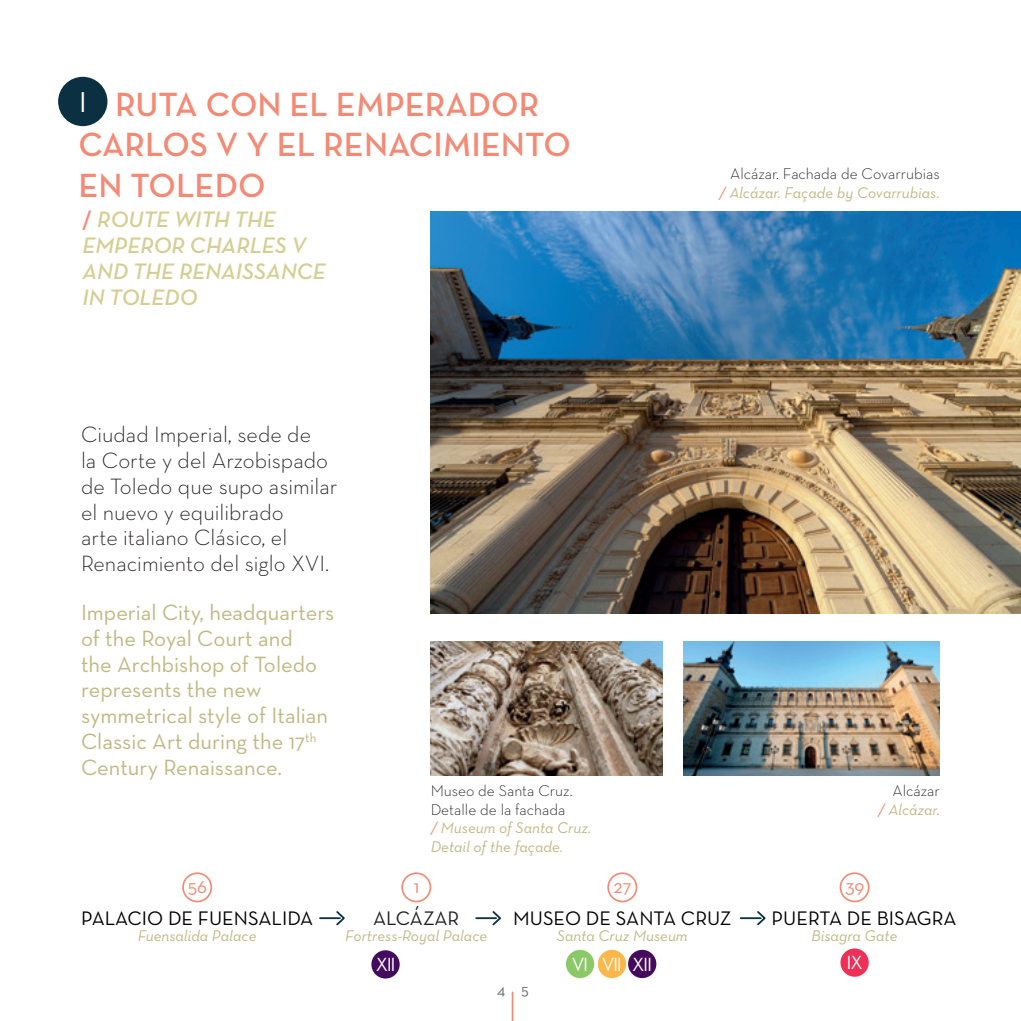
<style>
.page{position:relative;width:1021px;height:1021px;background:#fff}
.page>*{position:absolute;margin:0;border:0;box-sizing:border-box;transform-origin:0 0}
.t1{font:34.2px/40.5px "Neutra Text Demi Alt";color:#f48a75}
.t2{font:29.25px "Neutra Text";color:#fff}
.t3{font:22.72px/26.1px "Neutra Text Demi SC Italic";color:#d5ce92}
.t4{font:22.5px/25.9px "Neutra Text";color:#bfb983}
.t5{font:300 22.5px/25.9px "Neutra Text";color:#231f20}
.t6{font:20.03px "Neutra Text";color:#000}
.t7{font:20.03px "Neutra Text";letter-spacing:-.005em;color:#231f20}
.t8{font:19.35px "Neutra Text";letter-spacing:-.07em;color:#fff}
.t9{font:19.35px "Neutra Text";color:#f48a75}
.t10{font:italic 15.75px/18.9px "Neutra Text";color:#bfb983;text-align:right}
.t11{font:300 15.75px/18.9px "Neutra Text";color:#231f20;text-align:right}
.t12{font:15.75px "Neutra Text";color:#6c6d70}
.s1{font-family:"Neutra Text Demi Alt";color:#f48a75}
.s2{font-weight:300;font-style:normal;color:#231f20}
.s3{color:#f48a75}
.s4{font-weight:400;font-style:italic;color:#f48a75}
.s5{font-weight:400;font-style:italic;color:#bfb983}
</style>
<div class="page">
<img style="left:431px;top:212px;width:589px;height:402px">
<img style="left:431px;top:641px;width:231px;height:134px">
<img style="left:683px;top:641px;width:256px;height:134px">
<div style="left:58px;top:77px;width:49px;height:49px;background:#0b3041;border-radius:50%"></div>
<div style="left:371px;top:950px;width:28px;height:28px;background:#430a5d;border-radius:50%"></div>
<div style="left:401px;top:872px;width:30px;height:30px;border:2px solid #f48a75;border-radius:50%"></div>
<div style="left:182px;top:872px;width:30px;height:30px;border:2px solid #f48a75;border-radius:50%"></div>
<div style="left:607px;top:872px;width:30px;height:30px;border:2px solid #f48a75;border-radius:50%"></div>
<div style="left:839px;top:872px;width:30px;height:30px;border:2px solid #f48a75;border-radius:50%"></div>
<div style="left:840px;top:948px;width:28px;height:28px;background:#ee3057;border-radius:50%"></div>
<div style="left:628px;top:949px;width:28px;height:29px;background:#430a5d;border-radius:50%"></div>
<div style="left:566px;top:949px;width:28px;height:29px;background:#8bc968;border-radius:50%"></div>
<div style="left:598px;top:949px;width:28px;height:29px;background:#fcb74a;border-radius:50%"></div>
<svg style="left:334px;top:911px;width:11px;height:15px"></svg>
<hr style="left:320px;top:917px;width:20px;height:2px;background:#0b3041">
<svg style="left:491px;top:911px;width:10px;height:15px"></svg>
<hr style="left:476px;top:917px;width:20px;height:2px;background:#0b3041">
<svg style="left:755px;top:911px;width:11px;height:15px"></svg>
<hr style="left:740px;top:917px;width:20px;height:2px;background:#0b3041">
<hr style="left:511px;top:992px;width:2px;height:28px;background:#f48a75">
<h2 class="t2" style="left:79px;top:84px;width:9px">I</h2>
<h1 class="t1" style="left:78px;top:83px;width:494px;text-indent:37px">RUTA CON EL EMPERADOR<br>CARLOS V Y EL RENACIMIENTO<br>EN TOLEDO</h1>
<h3 class="t3" style="left:83px;top:206px;width:245px"><span class="s1">/</span> ROUTE WITH THE<br>EMPEROR CHARLES V<br>AND THE RENAISSANCE<br>IN TOLEDO</h3>
<h3 class="t5" style="left:81px;top:421px;width:258px">Ciudad Imperial, sede de<br>la Corte y del Arzobispado de Toledo que supo asimilar el nuevo y equilibrado<br>arte italiano Clásico, el<br>Renacimiento del siglo XVI.</h3>
<h3 class="t4" style="left:81px;top:598px;width:255px">Imperial City, headquarters of the Royal Court and<br>the Archbishop of Toledo represents the new symmetrical style of Italian<br>Classic Art during the 17<sup>th<br></sup>Century Renaissance.</h3>
<p class="t10" style="left:431px;top:780px;width:162px;text-align:left"><span class="s2">Museo de Santa Cruz.<br>Detalle de la fachada<br></span><span class="s3">/</span> Museum of Santa Cruz.<br>Detail of the façade.</p>
<p class="t11" style="left:719px;top:164px;width:222px">Alcázar. Fachada de Covarrubias<br><span class="s4">/</span> <span class="s5">Alcázar. Façade by Covarrubias.</span></p>
<p class="t10" style="left:878px;top:781px;width:63px"><span class="s2">Alcázar<br></span><span class="s3">/</span> Alcázar.</p>
<p class="t9" style="left:188px;top:874px;width:21px">56</p>
<p class="t9" style="left:414px;top:874px;width:7px">1</p>
<p class="t9" style="left:613px;top:874px;width:19px">27</p>
<p class="t9" style="left:845px;top:874px;width:21px">39</p>
<p class="t10" style="left:138px;top:925px;width:120px">Fuensalida Palace</p>
<p class="t10" style="left:345px;top:925px;width:144px">Fortress-Royal Palace</p>
<p class="t10" style="left:557px;top:925px;width:132px">Santa Cruz Museum</p>
<p class="t10" style="left:811px;top:925px;width:87px">Bisagra Gate</p>
<p class="t8" style="left:376px;top:952px;width:21px">XII</p>
<p class="t8" style="left:572px;top:952px;width:82px">VI VII XII</p>
<p class="t8" style="left:846px;top:951px;width:18px">IX</p>
<p class="t6" style="left:81px;top:906px;width:233px">PALACIO DE FUENSALIDA</p>
<p class="t7" style="left:373px;top:906px;width:88px">ALCÁZAR</p>
<p class="t6" style="left:513px;top:906px;width:220px">MUSEO DE SANTA CRUZ</p>
<p class="t6" style="left:771px;top:906px;width:186px">PUERTA DE BISAGRA</p>
<p class="t12" style="left:497px;top:980px;width:33px">4 5</p>
</div>
